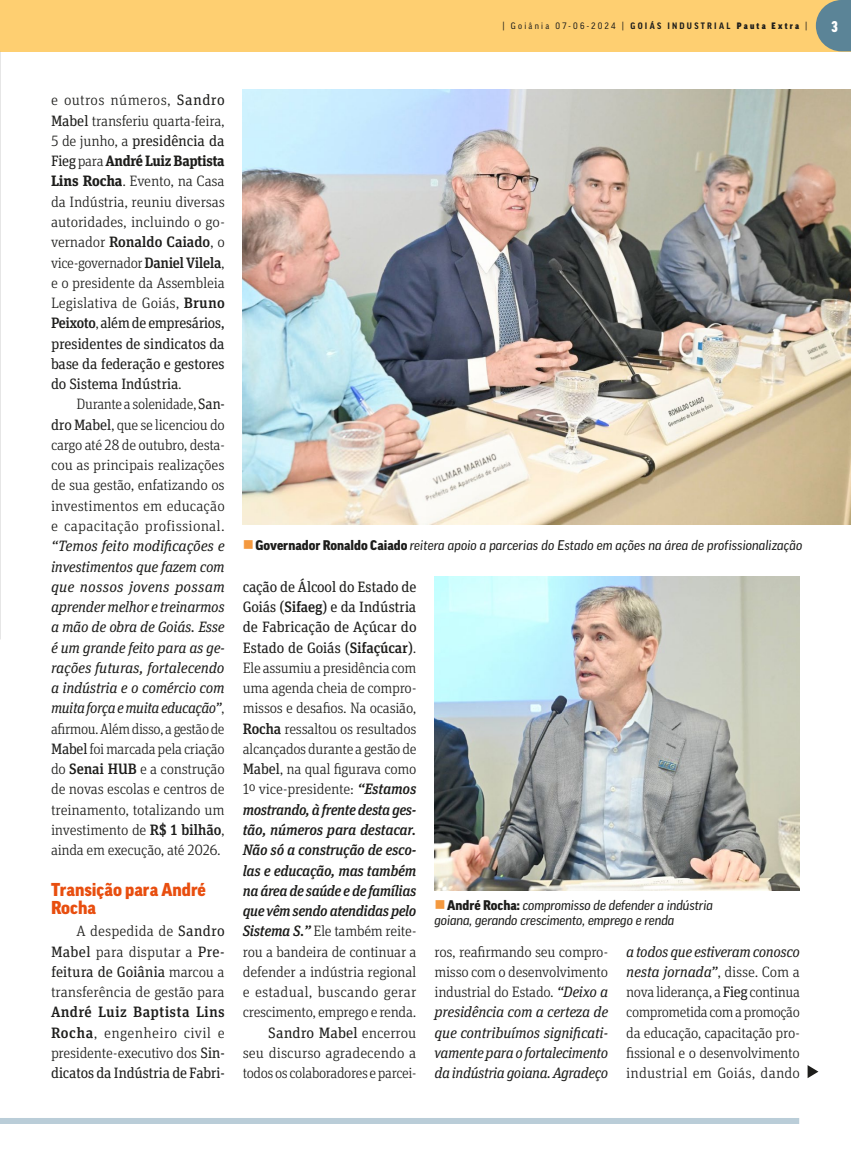
<style>
.page{position:relative;width:851px;height:1149px;background:#fff}
.page>*{position:absolute;margin:0;border:0;box-sizing:border-box;transform-origin:0 0}
.t1{font:900 18px/18px "Good Pro";color:#e84e0f}
.t2{font:300 15px/20.2px "Unit Slab Pro";letter-spacing:-.015em;color:#1d1d1b;text-align:justify}
.t3{font:italic 15px/20.2px "Unit Slab Pro";letter-spacing:-.03em;color:#1d1d1b;text-align:justify}
.t4{font:900 condensed 15px "Good Pro";color:#fff}
.t5{font:italic 13.5px/15px "Good Pro News";letter-spacing:-.01em;color:#1d1d1b}
.t6{font:9px "Good Pro Narr News";letter-spacing:.25em;color:#1d1d1b}
.s1{font-family:"Good Pro Narr";font-weight:700}
.s2{font-family:"Good Pro Narr Ultra"}
.s3{font-weight:400}
.s4{font-weight:700}
.s5{font-weight:500}
.s6{font-weight:300;font-style:normal}
.s7{font-style:normal}
.s8{font-weight:500;font-style:normal}
.s9{font-family:"Good Pro";font-weight:900;font-style:normal}
.s10{font-weight:500;font-style:italic}
.s11{font-weight:400;font-style:italic}
</style>
<div class="page">
<div style="left:0;top:0;width:850px;height:51px;background:#fecf71"></div>
<div style="left:0;top:1117px;width:799px;height:6px;background:#bacdd8"></div>
<svg style="left:815px;top:0;width:35px;height:51px"></svg>
<img style="left:243px;top:90px;width:607px;height:434px">
<img style="left:434px;top:576px;width:365px;height:314px">
<img style="left:0;top:51px;width:1px;height:588px">
<svg style="left:807px;top:1065px;width:11px;height:12px"></svg>
<p class="t6" style="left:502px;top:21px;width:306px">| Goiânia 07-06-2024 | <span class="s1">GOIÁS INDUSTRIAL</span> <span class="s2">Pauta Extra</span> |</p>
<p class="t4" style="left:831px;top:18px;width:8px">3</p>
<p class="t2" style="left:51px;top:90px;width:175px">e outros números, <span class="s3">Sandro Mabel</span> transferiu quarta‑feira, 5 de junho, a <span class="s3">presidência da Fieg</span> para <span class="s4">André Luiz Baptista Lins Rocha</span>. Evento, na Casa da Indústria, reuniu diversas autoridades, incluindo o go‑ vernador <span class="s5">Ronaldo Caiado</span>, o vice‑governador <span class="s5">Daniel Vilela</span>, e o presidente da Assembleia Legislativa de Goiás, <span class="s5">Bruno Peixoto</span>, <span class="s3">além de empresários, presidentes de sindicatos da base da federação e gestores do Sistema Indústria</span>.</p>
<p class="t2" style="left:51px;top:393px;width:175px;text-indent:26px">Durante a solenidade, <span class="s3">San‑ dro Mabel</span>, que se licenciou do cargo até 28 de outubro, desta‑ cou as principais realizações de sua gestão, enfatizando os investimentos em educação e capacitação profissional.</p>
<p class="t3" style="left:51px;top:535px;width:175px">“Temos feito modificações e investimentos que fazem com que nossos jovens possam aprender melhor e treinarmos a mão de obra de Goiás. Esse é um grande feito para as ge&shy;rações futuras, fortalecendo a indústria e o comércio com muita força e muita educação”<span class="s6">, afirmou. Além disso, a gestão de </span><span class="s7">Mabel</span> <span class="s6">foi marcada pela criação do</span> <span class="s8">Senai HUB</span> <span class="s6">e a construção de novas escolas e centros de treinamento, totalizando um investimento de</span> <span class="s8">R$ 1 bilhão</span><span class="s6">, ainda em execução, até 2026.</span></p>
<p class="t1" style="left:51px;top:880px;width:156px">Transição para André<br>Rocha</p>
<p class="t2" style="left:51px;top:920px;width:175px;text-indent:26px">A despedida de <span class="s3">Sandro Mabel</span> para disputar a <span class="s3">Pre‑ feitura de Goiânia</span> marcou a transferência de gestão para</p>
<p class="t2" style="left:51px;top:1001px;width:175px"><span class="s5">André Luiz Baptista Lins Rocha</span>, engenheiro civil e presidente‑executivo dos <span class="s3">Sin‑ dicatos da Indústria de Fabri‑</span></p>
<p class="t5" style="left:255px;top:538px;width:548px"><span class="s9">Governador Ronaldo Caiado</span> reitera apoio a parcerias do Estado em ações na área de profissionalização</p>
<p class="t2" style="left:243px;top:576px;width:175px;text-align:right"><span class="s3">cação de Álcool do Estado de<br>Goiás (</span><span class="s5">Sifaeg</span><span class="s3">) e da Indústria de Fabricação de Açúcar do<br>Estado de Goiás (</span><span class="s5">Sifaçúcar</span><span class="s3">)</span>.<br>Ele assumiu a presidência com uma agenda cheia de compro‑ missos e desafios. Na ocasião,<br><span class="s5">Rocha</span> ressaltou os resultados alcançados durante a gestão de<br><span class="s3">Mabel</span>, na qual figurava como<br>1º vice‑presidente: <span class="s10">“Estamos mostrando, à frente desta ges&shy;tão, números para destacar.<br>Não só a construção de esco&shy;las e educação, mas também na área de saúde e de famílias que vêm sendo atendidas pelo<br>Sistema S.”</span> Ele também reite‑ rou a bandeira de continuar a defender a indústria regional e estadual, buscando gerar crescimento, emprego e renda.<br><span class="s3">Sandro Mabel</span> encerrou<br>seu discurso agradecendo a todos os colaboradores e parcei‑</p>
<p class="t5" style="left:434px;top:897px;width:280px;text-indent:13px"><span class="s9">André Rocha:</span> compromisso de defender a indústria goiana, gerando crescimento, emprego e renda</p>
<p class="t3" style="left:434px;top:940px;width:175px"><span class="s6">ros, reafirmando seu compro‑ misso com o desenvolvimento industrial do Estado.</span> “Deixo a presidência com a certeza de que contribuímos significati&shy;vamente para o fortalecimento da indústria goiana. Agradeço</p>
<p class="t2" style="left:626px;top:940px;width:175px"><span class="s11">a todos que estiveram conosco nesta jornada”</span>, disse. Com a nova liderança, a <span class="s3">Fieg</span> continua comprometida com a promoção da educação, capacitação pro‑ fissional e o desenvolvimento industrial em Goiás, dando</p>
</div>
